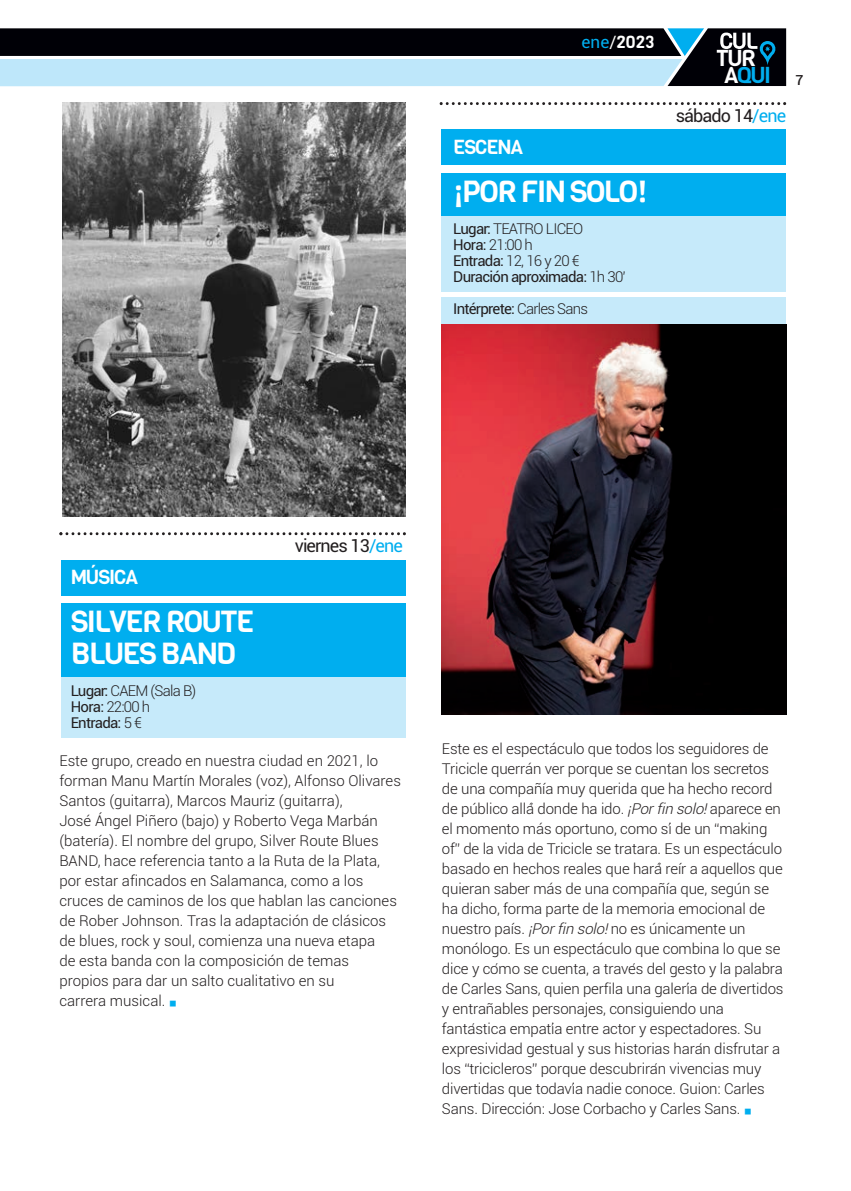
<style>
.page{position:relative;width:851px;height:1191px;background:#fff}
.page>*{position:absolute;margin:0;border:0;box-sizing:border-box;transform-origin:0 0}
.t1{font:30px/32px "Viga";letter-spacing:-.05em;color:#fff}
.t2{font:22.6px "Viga";color:#00aeef}
.t3{font:22.6px "Viga";color:#fff}
.t4{font:20px "Viga";letter-spacing:-.05em;color:#fff}
.t5{font:18px "Roboto";letter-spacing:-.05em;color:#231f20}
.t6{font:17.2px "Viga";color:#fff}
.t7{font:300 15px/20px "Roboto";letter-spacing:-.01em;color:#231f20}
.t8{font:15px/16px "Roboto";letter-spacing:-.05em;color:#231f20}
.t9{font:500 14px "Roboto";color:#231f20}
.s1{font-family:"Roboto";color:#00aeef}
.s2{font-family:"Roboto"}
.s3{font-weight:300}
.s4{color:#fff}
.s5{color:#00aeef}
.s6{font-style:italic}
</style>
<div class="page">
<div style="left:441px;top:297px;width:345px;height:40px;background:#c6eafa"></div>
<div style="left:61px;top:624px;width:344px;height:114px;background:#c6eafa"></div>
<div style="left:61px;top:602px;width:344px;height:74px;background:#00aeef"></div>
<div style="left:61px;top:560px;width:344px;height:35px;background:#00aeef"></div>
<svg style="left:59px;top:532px;width:347px;height:3px"></svg>
<svg style="left:0;top:28px;width:786px;height:59px;background:#5e717c"></svg>
<img style="left:62px;top:103px;width:344px;height:413px">
<div style="left:441px;top:194px;width:344px;height:98px;background:#c6eafa"></div>
<div style="left:441px;top:172px;width:344px;height:43px;background:#00aeef"></div>
<div style="left:441px;top:130px;width:344px;height:35px;background:#00aeef"></div>
<svg style="left:439px;top:102px;width:347px;height:3px"></svg>
<img style="left:442px;top:324px;width:344px;height:390px">
<p class="t6" style="left:581px;top:31px;width:74px"><span class="s1">ene</span><span class="s2">/</span>2023</p>
<h3 class="t4" style="left:453px;top:133px;width:71px">ESCENA</h3>
<h1 class="t1" style="left:453px;top:175px;width:195px">¡POR FIN SOLO!</h1>
<p class="t8" style="left:453px;top:220px;width:174px">Lugar: <span class="s3">TEATRO LICEO<br></span>Hora: <span class="s3">21:00 h<br></span>Entrada: <span class="s3">12, 16 y 20 €<br></span>Duración aproximada: <span class="s3">1h 30’</span></p>
<p class="t8" style="left:453px;top:300px;width:136px">Intérprete: <span class="s3">Carles Sans</span></p>
<h2 class="t3" style="left:715px;top:43px;width:42px">TUR</h2>
<h2 class="t2" style="left:724px;top:60px;width:49px"><span class="s4">A</span>QUI</h2>
<p class="t5" style="left:675px;top:105px;width:112px">sábado 14<span class="s5">/ene</span></p>
<p class="t9" style="left:795px;top:72px;width:9px">7</p>
<p class="t5" style="left:295px;top:535px;width:109px">viernes 13<span class="s5">/ene</span></p>
<h3 class="t4" style="left:71px;top:563px;width:69px">MÚSICA</h3>
<h1 class="t1" style="left:71px;top:605px;width:185px">SILVER ROUTE<br>BLUES BAND</h1>
<p class="t8" style="left:71px;top:682px;width:127px">Lugar: <span class="s3">CAEM (Sala B)<br></span>Hora: <span class="s3">22:00 h<br></span>Entrada: <span class="s3">5 €</span></p>
<p class="t7" style="left:59px;top:750px;width:343px">Este grupo, creado en nuestra ciudad en 2021, lo forman Manu Martín Morales (voz), Alfonso Olivares Santos (guitarra), Marcos Mauriz (guitarra),<br>José Ángel Piñero (bajo) y Roberto Vega Marbán (batería). El nombre del grupo, Silver Route Blues BAND, hace referencia tanto a la Ruta de la Plata, por estar afincados en Salamanca, como a los cruces de caminos de los que hablan las canciones de Rober Johnson. Tras la adaptación de clásicos de blues, rock y soul, comienza una nueva etapa<br>de esta banda con la composición de temas propios para dar un salto cualitativo en su<br>carrera musical.</p>
<p class="t7" style="left:442px;top:738px;width:343px">Este es el espectáculo que todos los seguidores de Tricicle querrán ver porque se cuentan los secretos de una compañía muy querida que ha hecho record de público allá́donde ha ido. <span class="s6">¡Porfin solo!</span>aparece en el momento más oportuno, como síde un “making of” de la vida de Tricicle se tratara. Es un espectáculo basado en hechos reales que hará́reír a aquellos que quieran saber más de una compañía que, según se ha dicho, forma parte de la memoria emocional de nuestro país. <span class="s6">¡Porfin solo!</span>no es únicamente un monólogo. Es un espectáculo que combina lo que se dice y cómo se cuenta, a través del gesto y la palabra de Carles Sans, quien perfila una galería de divertidos y entrañables personajes, consiguiendo una fantástica empatía entre actor y espectadores. Su expresividad gestual y sus historias harán disfrutar a los “tricicleros” porque descubrirán vivencias muy divertidas que todavía nadie conoce. Guion: Carles Sans. Dirección: Jose Corbacho y Carles Sans.</p>
</div>
